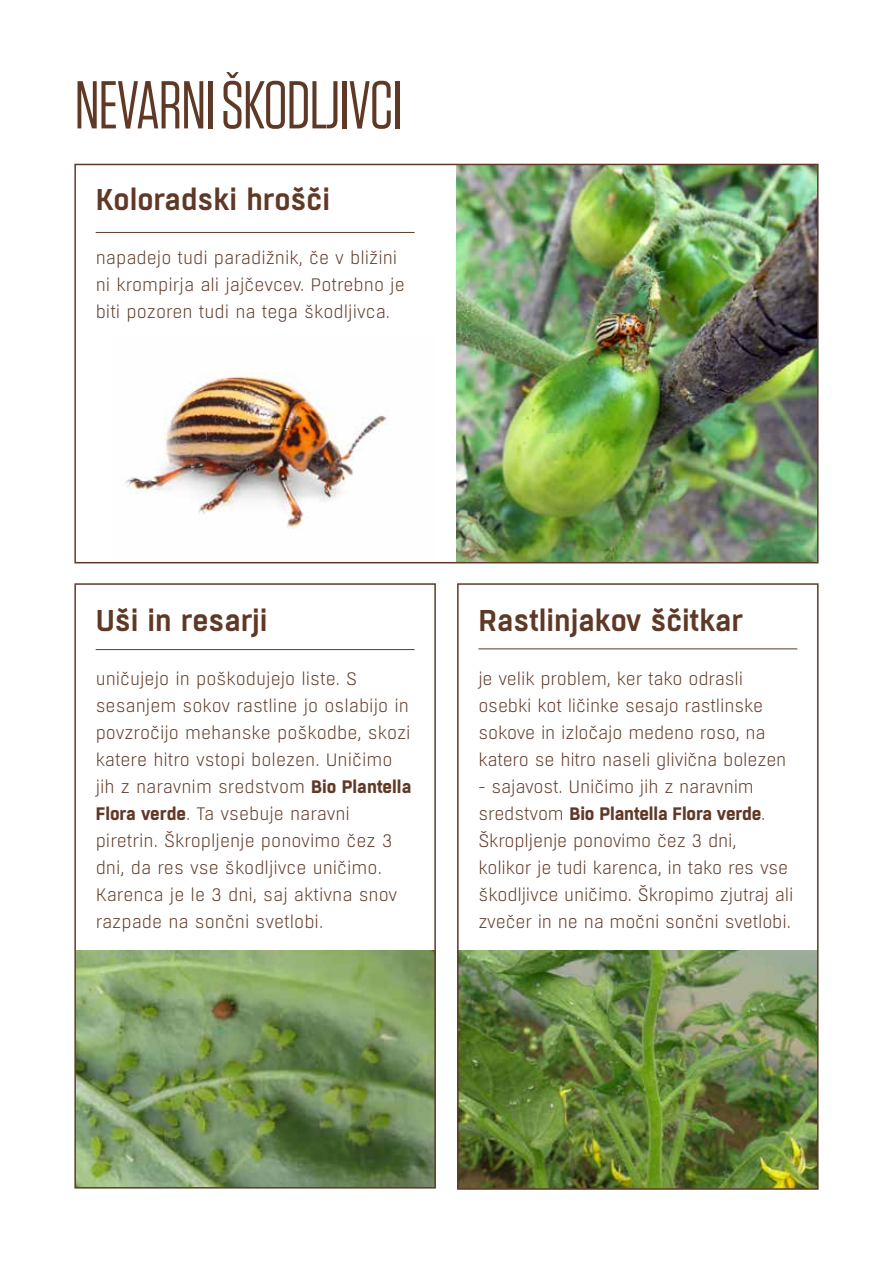
<style>
.page{position:relative;width:893px;height:1263px;background:#fff}
.page>*{position:absolute;margin:0;border:0;box-sizing:border-box;transform-origin:0 0}
.t1{font:67.5px "Tungsten";letter-spacing:-.02em;color:#603926}
.t2{font:600 30px "Boxed";color:#603926}
.t3{font:300 18px/27px "Boxed";letter-spacing:-.005em;color:#603926}
.s1{font-weight:700}
</style>
<div class="page">
<img style="left:77px;top:950px;width:356px;height:235px">
<div style="left:74px;top:583px;width:362px;height:605px;border:2px solid #603926"></div>
<img style="left:460px;top:950px;width:356px;height:237px">
<div style="left:457px;top:583px;width:362px;height:607px;border:2px solid #603926"></div>
<img style="left:456px;top:167px;width:360px;height:393px">
<div style="left:74px;top:164px;width:745px;height:399px;border:2px solid #603926"></div>
<hr style="left:96px;top:232px;width:319px;height:1px;background:#603926">
<hr style="left:96px;top:649px;width:319px;height:1px;background:#603926">
<hr style="left:478px;top:648px;width:319px;height:1px;background:#603926">
<img style="left:125px;top:373px;width:263px;height:156px">
<h1 class="t1" style="left:74px;top:70px;width:329px">NEVARNI ŠKODLJIVCI</h1>
<h2 class="t2" style="left:96px;top:180px;width:236px">Koloradski hrošči</h2>
<p class="t3" style="left:96px;top:245px;width:311px">napadejo tudi paradižnik, če v bližini ni krompirja ali jajčevcev. Potrebno je biti pozoren tudi na tega škodljivca.</p>
<h2 class="t2" style="left:96px;top:601px;width:174px">Uši in resarji</h2>
<p class="t3" style="left:96px;top:665px;width:317px">uničujejo in poškodujejo liste. S sesanjem sokov rastline jo oslabijo in povzročijo mehanske poškodbe, skozi katere hitro vstopi bolezen. Uničimo jih z naravnim sredstvom <span class="s1">Bio Plantella Flora verde</span>. Ta vsebuje naravni piretrin. Škropljenje ponovimo čez 3 dni, da res vse škodljivce uničimo.<br>Karenca je le 3 dni, saj aktivna snov razpade na sončni svetlobi.</p>
<h2 class="t2" style="left:478px;top:600px;width:266px">Rastlinjakov ščitkar</h2>
<p class="t3" style="left:478px;top:665px;width:309px">je velik problem, ker tako odrasli osebki kot ličinke sesajo rastlinske sokove in izločajo medeno roso, na katero se hitro naseli glivična bolezen</p>
<p class="t3" style="left:478px;top:773px;width:317px">- sajavost. Uničimo jih z naravnim sredstvom <span class="s1">Bio Plantella Flora verde</span>.<br>Škropljenje ponovimo čez 3 dni, kolikor je tudi karenca, in tako res vse škodljivce uničimo. Škropimo zjutraj ali zvečer in ne na močni sončni svetlobi.</p>
</div>
